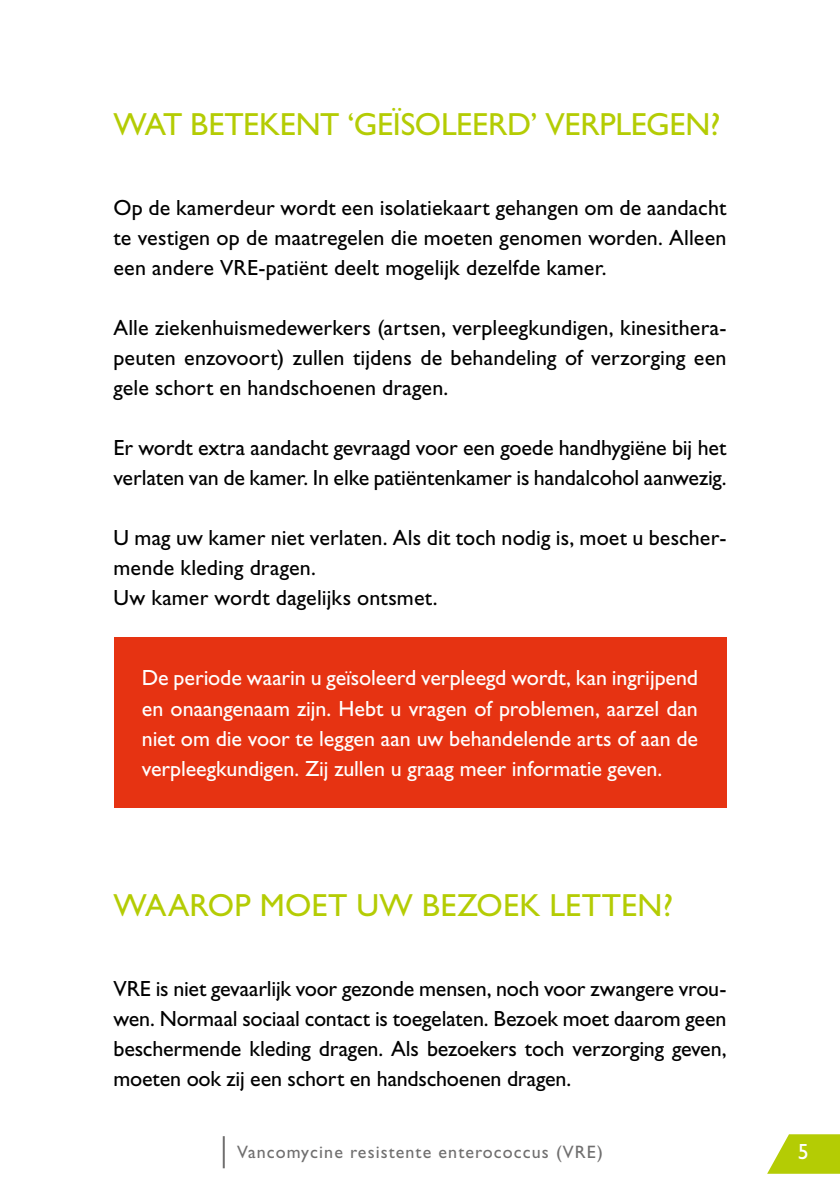
<style>
.page{position:relative;width:840px;height:1191px;background:#fff}
.page>*{position:absolute;margin:0;border:0;box-sizing:border-box;transform-origin:0 0}
.t1{font:32px "Gill Sans Std";letter-spacing:-.005em;color:#b4cc04}
.t2{font:22px/30px "Gill Sans Std";color:#000;text-align:justify}
.t3{font:22px/30px "Gill Sans Std";letter-spacing:-.005em;color:#fff;text-align:justify}
.t4{font:18px "Gill Sans Std";letter-spacing:.06em;color:#706f6f}
</style>
<div class="page">
<svg style="left:767px;top:1134px;width:72px;height:39px"></svg>
<hr style="left:223px;top:1136px;width:2px;height:32px;background:#706f6f">
<div style="left:113px;top:637px;width:613px;height:170px;background:#e63312"></div>
<h1 class="t1" style="left:113px;top:106px;width:608px">WAT BETEKENT ‘GEÏSOLEERD’ VERPLEGEN?</h1>
<p class="t2" style="left:113px;top:193px;width:614px">Op de kamerdeur wordt een isolatiekaart gehangen om de aandacht te vestigen op de maatregelen die moeten genomen worden. Alleen een andere VRE-patiënt deelt mogelijk dezelfde kamer.</p>
<p class="t2" style="left:113px;top:313px;width:614px">Alle ziekenhuismedewerkers (artsen, verpleegkundigen, kinesithera&shy;peuten enzovoort) zullen tijdens de behandeling of verzorging een gele schort en handschoenen dragen.</p>
<p class="t2" style="left:113px;top:433px;width:614px">Er wordt extra aandacht gevraagd voor een goede handhygiëne bij het verlaten van de kamer. In elke patiëntenkamer is handalcohol aanwezig.</p>
<p class="t2" style="left:113px;top:523px;width:614px;text-align:left">U mag uw kamer niet verlaten. Als dit toch nodig is, moet u bescher&shy;mende kleding dragen.<br>Uw kamer wordt dagelijks ontsmet.</p>
<p class="t3" style="left:142px;top:663px;width:557px">De periode waarin u geïsoleerd verpleegd wordt, kan ingrijpend en onaangenaam zijn. Hebt u vragen of problemen, aarzel dan niet om die voor te leggen aan uw behandelende arts of aan de verpleegkundigen. Zij zullen u graag meer informatie geven.</p>
<h1 class="t1" style="left:113px;top:886px;width:560px">WAAROP MOET UW BEZOEK LETTEN?</h1>
<p class="t2" style="left:113px;top:973px;width:614px">VRE is niet gevaarlijk voor gezonde mensen, noch voor zwangere vrou&shy;wen. Normaal sociaal contact is toegelaten. Bezoek moet daarom geen beschermende kleding dragen. Als bezoekers toch verzorging geven, moeten ook zij een schort en handschoenen dragen.</p>
<p class="t4" style="left:237px;top:1141px;width:367px">Vancomycine resistente enterococcus (VRE)</p>
<p class="t3" style="left:797px;top:1136px;width:12px">5</p>
</div>
